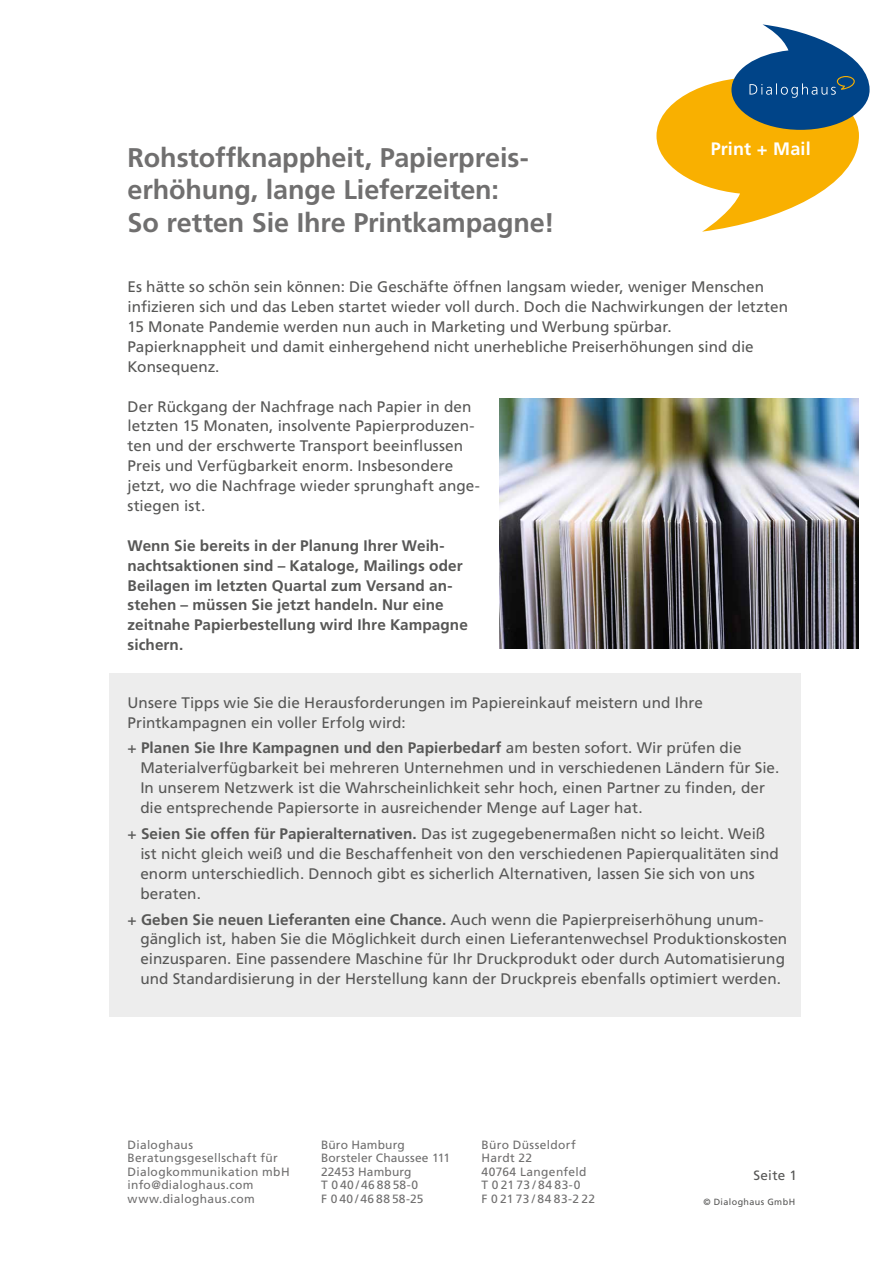
<style>
.page{position:relative;width:893px;height:1263px;background:#fff}
.page>*{position:absolute;margin:0;border:0;box-sizing:border-box;transform-origin:0 0}
.t1{font:700 27px/32.4px "Frutiger LT Std";letter-spacing:-.005em;color:#706f6f}
.t2{font:700 18px "Frutiger LT Std";letter-spacing:.01em;color:#fff}
.t3{font:15.3px/20px "Frutiger CE";color:#575756}
.t4{font:700 15.3px/20px "Frutiger CE";letter-spacing:.005em;color:#575756}
.t5{font:13.5px "Frutiger LT Std";letter-spacing:.02em;color:#575756}
.t6{font:12px/13.5px "Frutiger LT Std";letter-spacing:.025em;color:#706f6f}
.t7{font:9px "Frutiger LT Std";letter-spacing:.045em;color:#575756}
.s1{font-weight:700}
</style>
<div class="page">
<div style="left:110px;top:673px;width:690px;height:343px;background:#ededed"></div>
<svg style="left:656px;top:24px;width:214px;height:208px"></svg>
<img style="left:499px;top:399px;width:360px;height:249px">
<h1 class="t1" style="left:128px;top:141px;width:428px">Rohstoffknappheit, Papierpreis&shy;erhöhung, lange Lieferzeiten:<br>So retten Sie Ihre Printkampagne!</h1>
<p class="t2" style="left:711px;top:138px;width:101px">Print + Mail</p>
<p class="t3" style="left:128px;top:277px;width:662px">Es hätte so schön sein können: Die Geschäfte öffnen langsam wieder, weniger Menschen infizieren sich und das Leben startet wieder voll durch. Doch die Nachwirkungen der letzten 15 Monate Pandemie werden nun auch in Marketing und Werbung spürbar.<br>Papierknappheit und damit einhergehend nicht unerhebliche Preiserhöhungen sind die Konsequenz.</p>
<p class="t3" style="left:128px;top:396px;width:354px">Der Rückgang der Nachfrage nach Papier in den letzten 15 Monaten, insolvente Papierproduzen&shy;ten und der erschwerte Transport beeinflussen Preis und Verfügbarkeit enorm. Insbesondere jetzt, wo die Nachfrage wieder sprunghaft ange&shy;stiegen ist.</p>
<p class="t4" style="left:128px;top:535px;width:342px">Wenn Sie bereits in der Planung Ihrer Weih&shy;nachtsaktionen sind – Kataloge, Mailings oder Beilagen im letzten Quartal zum Versand an&shy;stehen – müssen Sie jetzt handeln. Nur eine zeitnahe Papierbestellung wird Ihre Kampagne sichern.</p>
<p class="t3" style="left:128px;top:692px;width:577px">Unsere Tipps wie Sie die Herausforderungen im Papiereinkauf meistern und Ihre<br>Printkampagnen ein voller Erfolg wird:</p>
<p class="t3" style="left:140px;top:738px;width:640px;text-indent:-13px">+ <span class="s1">Planen Sie Ihre Kampagnen und den Papierbedarf</span> am besten sofort. Wir prüfen die Materialverfügbarkeit bei mehreren Unternehmen und in verschiedenen Ländern für Sie.<br>In unserem Netzwerk ist die Wahrscheinlichkeit sehr hoch, einen Partner zu finden, der die entsprechende Papiersorte in ausreichender Menge auf Lager hat.</p>
<p class="t3" style="left:140px;top:824px;width:640px;text-indent:-13px">+ <span class="s1">Seien Sie offen für Papieralternativen.</span> Das ist zugegebenermaßen nicht so leicht. Weiß ist nicht gleich weiß und die Beschaffenheit von den verschiedenen Papierqualitäten sind enorm unterschiedlich. Dennoch gibt es sicherlich Alternativen, lassen Sie sich von uns beraten.</p>
<p class="t3" style="left:140px;top:909px;width:648px;text-indent:-13px">+ <span class="s1">Geben Sie neuen Lieferanten eine Chance.</span> Auch wenn die Papierpreiserhöhung unum&shy;gänglich ist, haben Sie die Möglichkeit durch einen Lieferantenwechsel Produktionskosten einzusparen. Eine passendere Maschine für Ihr Druckprodukt oder durch Automatisierung und Standardisierung in der Herstellung kann der Druckpreis ebenfalls optimiert werden.</p>
<p class="t6" style="left:128px;top:1138px;width:164px">Dialoghaus<br>Beratungsgesellschaft für<br>Dialogkommunikation mbH info@dialoghaus.com www.dialoghaus.com</p>
<p class="t6" style="left:321px;top:1138px;width:131px">Büro Hamburg<br>Borsteler Chaussee 111<br>22453 Hamburg<br>T 0 40 / 46 88 58-0<br>F 0 40 / 46 88 58-25</p>
<p class="t6" style="left:482px;top:1138px;width:115px">Büro Düsseldorf<br>Hardt 22<br>40764 Langenfeld<br>T 0 21 73 / 84 83-0<br>F 0 21 73 / 84 83-2 22</p>
<p class="t5" style="left:753px;top:1167px;width:45px">Seite 1</p>
<p class="t7" style="left:703px;top:1197px;width:93px">© Dialoghaus GmbH</p>
</div>
